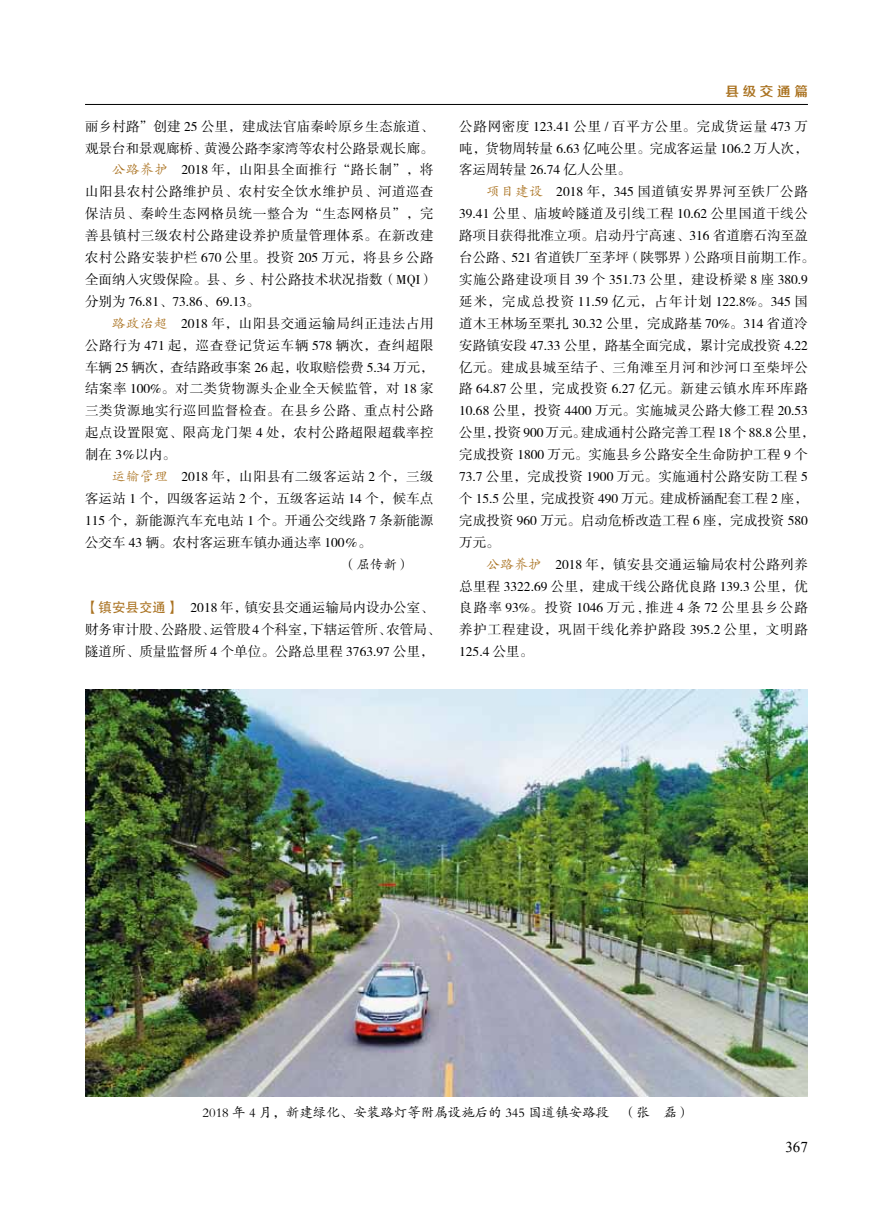
<style>
.page{position:relative;width:893px;height:1212px;background:#fff}
.page>*{position:absolute;margin:0;border:0;box-sizing:border-box;transform-origin:0 0}
.t1{font:15px "Times New Roman";color:#000}
.t2{font:13.5px/21.9px "FZSSK GBK1 0";letter-spacing:.015em;color:#000}
.t3{font:13.5px "FZSSK GBK1 0";letter-spacing:.04em;color:#000}
.t4{font:13.5px "FZSSK GBK1 0";letter-spacing:.05em;color:#000}
.t5{font:13.5px "FZSSK GBK1 0";letter-spacing:.035em;color:#000}
.t6{font:13.5px "FZKTK GBK1 0";color:#000}
.t7{font:13.5px "FZSSK GBK1 0";letter-spacing:.045em;color:#000}
.t8{font:13.5px "FZZZHONGJW GB1 0";letter-spacing:.275em;color:#aa7322}
.s1{font-family:"FZKTK GBK1 0";color:#aa7322}
.s2{font-family:"FZHTK GBK1 0";color:#aa7322}
</style>
<div class="page">
<hr style="left:85px;top:104px;width:723px;height:1px;background:#000">
<img style="left:85px;top:690px;width:723px;height:406px">
<p class="t2" style="left:85px;top:116px;width:350px">丽乡村路”创建 25 公里，建成法官庙秦岭原乡生态旅道、</p>
<p class="t2" style="left:85px;top:138px;width:350px">观景台和景观廊桥、黄漫公路李家湾等农村公路景观长廊。</p>
<p class="t3" style="left:112px;top:163px;width:323px"><span class="s1">公路养护　</span>2018 年，山阳县全面推行“路长制”，将</p>
<p class="t3" style="left:85px;top:185px;width:350px">山阳县农村公路维护员、农村安全饮水维护员、河道巡查</p>
<p class="t3" style="left:85px;top:207px;width:350px">保洁员、秦岭生态网格员统一整合为“生态网格员”，完</p>
<p class="t5" style="left:85px;top:228px;width:350px">善县镇村三级农村公路建设养护质量管理体系。在新改建</p>
<p class="t4" style="left:85px;top:250px;width:350px">农村公路安装护栏 670 公里。投资 205 万元，将县乡公路</p>
<p class="t2" style="left:85px;top:269px;width:350px">全面纳入灾毁保险。县、乡、村公路技术状况指数（MQI）</p>
<p class="t2" style="left:85px;top:291px;width:176px">分别为 76.81、73.86、69.13。</p>
<p class="t5" style="left:112px;top:316px;width:323px"><span class="s1">路政治超　</span>2018 年，山阳县交通运输局纠正违法占用</p>
<p class="t4" style="left:85px;top:338px;width:350px">公路行为 471 起，巡查登记货运车辆 578 辆次，查纠超限</p>
<p class="t2" style="left:85px;top:357px;width:350px">车辆 25 辆次，查结路政事案 26 起，收取赔偿费 5.34 万元，</p>
<p class="t7" style="left:85px;top:382px;width:350px">结案率 100%。对二类货物源头企业全天候监管，对 18 家</p>
<p class="t3" style="left:85px;top:404px;width:350px">三类货源地实行巡回监督检查。在县乡公路、重点村公路</p>
<p class="t3" style="left:85px;top:426px;width:350px">起点设置限宽、限高龙门架 4 处，农村公路超限超载率控</p>
<p class="t2" style="left:85px;top:444px;width:93px">制在 3％以内。</p>
<p class="t3" style="left:112px;top:469px;width:323px"><span class="s1">运输管理　</span>2018 年，山阳县有二级客运站 2 个，三级</p>
<p class="t2" style="left:85px;top:488px;width:350px">客运站 1 个，四级客运站 2 个，五级客运站 14 个，候车点</p>
<p class="t2" style="left:85px;top:510px;width:350px">115 个，新能源汽车充电站 1 个。开通公交线路 7 条新能源</p>
<p class="t2" style="left:85px;top:532px;width:288px">公交车 43 辆。农村客运班车镇办通达率 100％。</p>
<p class="t6" style="left:343px;top:557px;width:69px">（屈传新）</p>
<p class="t2" style="left:85px;top:598px;width:357px"><span class="s2">【镇安县交通】　</span>2018 年，镇安县交通运输局内设办公室、财务审计股、公路股、运管股 4 个科室，下辖运管所、农管局、隧道所、质量监督所 4 个单位。公路总里程 3763.97 公里，</p>
<p class="t8" style="left:725px;top:84px;width:84px">县级交通篇</p>
<p class="t2" style="left:459px;top:116px;width:350px;text-align:justify">公路网密度 123.41 公里 / 百平方公里。完成货运量 473 万吨，货物周转量 6.63 亿吨公里。完成客运量 106.2 万人次，客运周转量 26.74 亿人公里。</p>
<p class="t2" style="left:459px;top:181px;width:357px;text-indent:27px"><span class="s1">项目建设　</span>2018 年，345 国道镇安界界河至铁厂公路<br>39.41 公里、庙坡岭隧道及引线工程 10.62 公里国道干线公路项目获得批准立项。启动丹宁高速、316 省道磨石沟至盈台公路、521 省道铁厂至茅坪（陕鄂界）公路项目前期工作。实施公路建设项目 39 个 351.73 公里，建设桥梁 8 座 380.9延米，完成总投资 11.59 亿元，占年计划 122.8%。345 国道木王林场至栗扎 30.32 公里，完成路基 70%。314 省道冷安路镇安段 47.33 公里，路基全面完成，累计完成投资 4.22亿元。建成县城至结子、三角滩至月河和沙河口至柴坪公路 64.87 公里，完成投资 6.27 亿元。新建云镇水库环库路<br>10.68 公里，投资 4400 万元。实施城灵公路大修工程 20.53公里，投资 900万元。建成通村公路完善工程 18个 88.8公里，完成投资 1800 万元。实施县乡公路安全生命防护工程 9 个<br>73.7 公里，完成投资 1900 万元。实施通村公路安防工程 5个 15.5 公里，完成投资 490 万元。建成桥涵配套工程 2 座，完成投资 960 万元。启动危桥改造工程 6 座，完成投资 580万元。</p>
<p class="t2" style="left:459px;top:554px;width:350px;text-align:justify;text-indent:27px"><span class="s1">公路养护　</span>2018 年，镇安县交通运输局农村公路列养总里程 3322.69 公里，建成干线公路优良路 139.3 公里，优良路率 93%。投资 1046 万元 , 推进 4 条 72 公里县乡公路养护工程建设，巩固干线化养护路段 395.2 公里，文明路125.4 公里。</p>
<p class="t6" style="left:203px;top:1105px;width:489px">2018 年 4 月，新建绿化、安装路灯等附属设施后的 345 国道镇安路段　（张　磊）</p>
<p class="t1" style="left:785px;top:1137px;width:24px">367</p>
</div>
